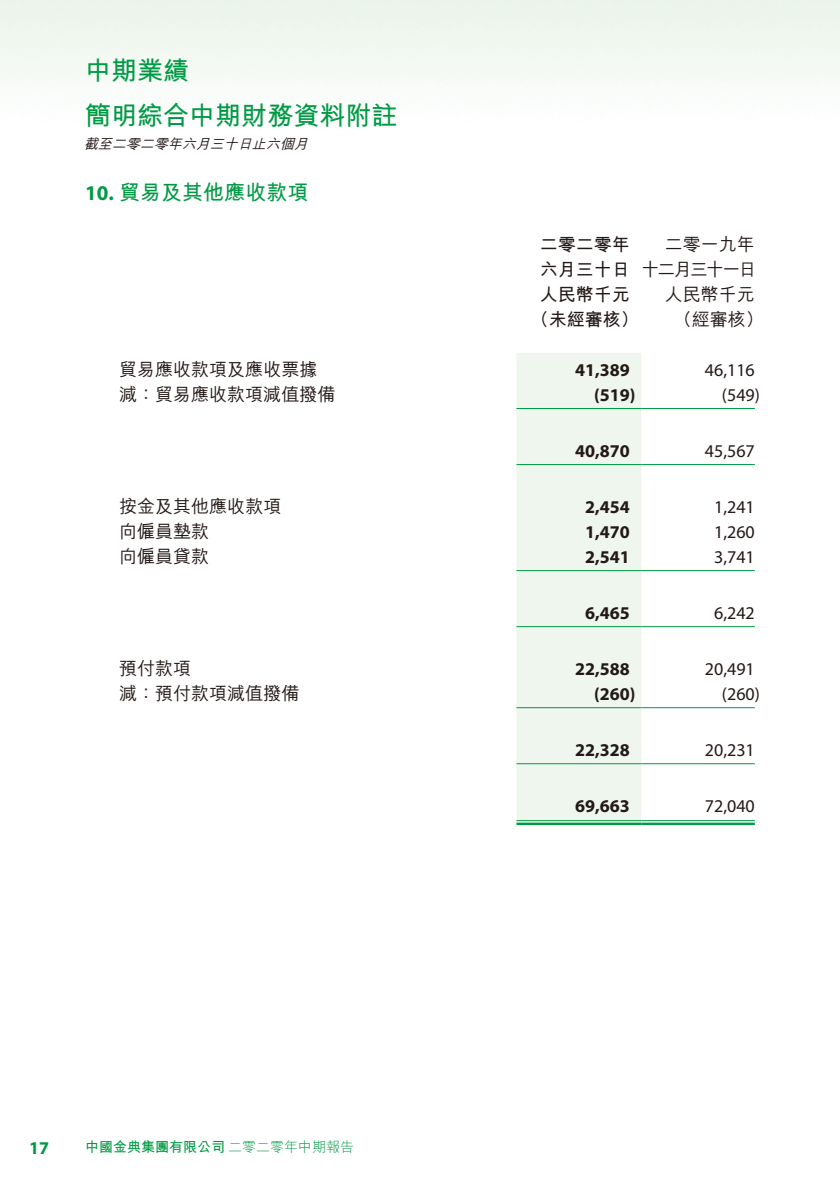
<style>
.page{position:relative;width:840px;height:1191px;background:#fff}
.page>*{position:absolute;margin:0;border:0;box-sizing:border-box;transform-origin:0 0}
.t1{font:700 26px/45.4px "M Hei HK";color:#009a44}
.t2{font:700 21px "M Hei HK";color:#009a44}
.t3{font:500 18px/25px "M Hei HK";color:#231916;text-align:right}
.t4{font:18px "Myriad Pro";color:#231916}
.t5{font:700 18px "Myriad Pro";color:#231916}
.t6{font:700 18px/25px "M Hei HK";color:#231916}
.t7{font:700 18px "Myriad Pro";color:#009a44}
.t8{font:700 14px "M Hei HK";color:#009a44}
.t9{font:italic 500 14px "M Hei HK";color:#231916}
.s1{font-family:"Myriad Pro"}
.s2{font-weight:300}
</style>
<div class="page">
<img style="left:0;top:0;width:839px;height:826px">
<div style="left:516px;top:353px;width:125px;height:469px;background:#eef6ed"></div>
<hr style="left:516px;top:408px;width:125px;height:1px;background:#009a44">
<hr style="left:641px;top:408px;width:113px;height:1px;background:#009a44">
<hr style="left:516px;top:464px;width:125px;height:1px;background:#009a44">
<hr style="left:641px;top:464px;width:113px;height:1px;background:#009a44">
<hr style="left:516px;top:570px;width:125px;height:1px;background:#009a44">
<hr style="left:641px;top:570px;width:113px;height:1px;background:#009a44">
<hr style="left:516px;top:626px;width:125px;height:1px;background:#009a44">
<hr style="left:641px;top:626px;width:113px;height:1px;background:#009a44">
<hr style="left:516px;top:707px;width:125px;height:1px;background:#009a44">
<hr style="left:641px;top:707px;width:113px;height:1px;background:#009a44">
<hr style="left:516px;top:763px;width:125px;height:1px;background:#009a44">
<hr style="left:641px;top:763px;width:113px;height:1px;background:#009a44">
<hr style="left:516px;top:820px;width:125px;height:1px;background:#009a44">
<hr style="left:516px;top:822px;width:125px;height:3px;background:#009a44">
<hr style="left:641px;top:820px;width:113px;height:1px;background:#009a44">
<hr style="left:641px;top:822px;width:113px;height:3px;background:#009a44">
<h1 class="t1" style="left:85px;top:45px;width:313px">中期業績<br>簡明綜合中期財務資料附註</h1>
<p class="t9" style="left:84px;top:133px;width:230px">截至二零二零年六月三十日止六個月</p>
<p class="t2" style="left:85px;top:177px;width:225px"><span class="s1">10.</span> 貿易及其他應收款項</p>
<p class="t3" style="left:119px;top:355px;width:199px">貿易應收款項及應收票據</p>
<p class="t3" style="left:119px;top:380px;width:217px">減：貿易應收款項減值撥備</p>
<p class="t3" style="left:119px;top:492px;width:163px">按金及其他應收款項</p>
<p class="t3" style="left:119px;top:517px;width:91px">向僱員墊款</p>
<p class="t3" style="left:119px;top:542px;width:91px">向僱員貸款</p>
<p class="t3" style="left:119px;top:654px;width:73px">預付款項</p>
<p class="t3" style="left:119px;top:679px;width:181px">減：預付款項減值撥備</p>
<p class="t7" style="left:29px;top:1135px;width:21px">17</p>
<p class="t8" style="left:85px;top:1137px;width:270px">中國金典集團有限公司<span class="s2">二零二零年中期報告</span></p>
<p class="t6" style="left:539px;top:230px;width:91px">二零二零年六月三十日</p>
<p class="t3" style="left:641px;top:230px;width:117px">二零一九年<br>十二月三十一日人民幣千元</p>
<p class="t6" style="left:539px;top:280px;width:91px">人民幣千元</p>
<p class="t6" style="left:530px;top:305px;width:109px">（未經審核）</p>
<p class="t3" style="left:673px;top:305px;width:91px">（經審核(</p>
<p class="t5" style="left:575px;top:358px;width:56px">41,389</p>
<p class="t4" style="left:704px;top:358px;width:51px">46,116</p>
<p class="t5" style="left:594px;top:383px;width:43px">)519(</p>
<p class="t4" style="left:721px;top:383px;width:39px">)549(</p>
<p class="t5" style="left:575px;top:439px;width:56px">40,870</p>
<p class="t4" style="left:704px;top:439px;width:51px">45,567</p>
<p class="t5" style="left:585px;top:495px;width:46px">2,454</p>
<p class="t4" style="left:713px;top:495px;width:42px">1,241</p>
<p class="t5" style="left:585px;top:520px;width:46px">1,470</p>
<p class="t4" style="left:713px;top:520px;width:42px">1,260</p>
<p class="t5" style="left:585px;top:545px;width:46px">2,541</p>
<p class="t4" style="left:713px;top:545px;width:42px">3,741</p>
<p class="t5" style="left:585px;top:601px;width:46px">6,465</p>
<p class="t4" style="left:713px;top:601px;width:42px">6,242</p>
<p class="t5" style="left:575px;top:657px;width:56px">22,588</p>
<p class="t4" style="left:704px;top:657px;width:51px">20,491</p>
<p class="t5" style="left:594px;top:682px;width:43px">)260(</p>
<p class="t4" style="left:721px;top:682px;width:39px">)260(</p>
<p class="t5" style="left:575px;top:738px;width:56px">22,328</p>
<p class="t4" style="left:704px;top:739px;width:51px">20,231</p>
<p class="t5" style="left:575px;top:794px;width:56px">69,663</p>
<p class="t4" style="left:704px;top:795px;width:51px">72,040</p>
</div>
